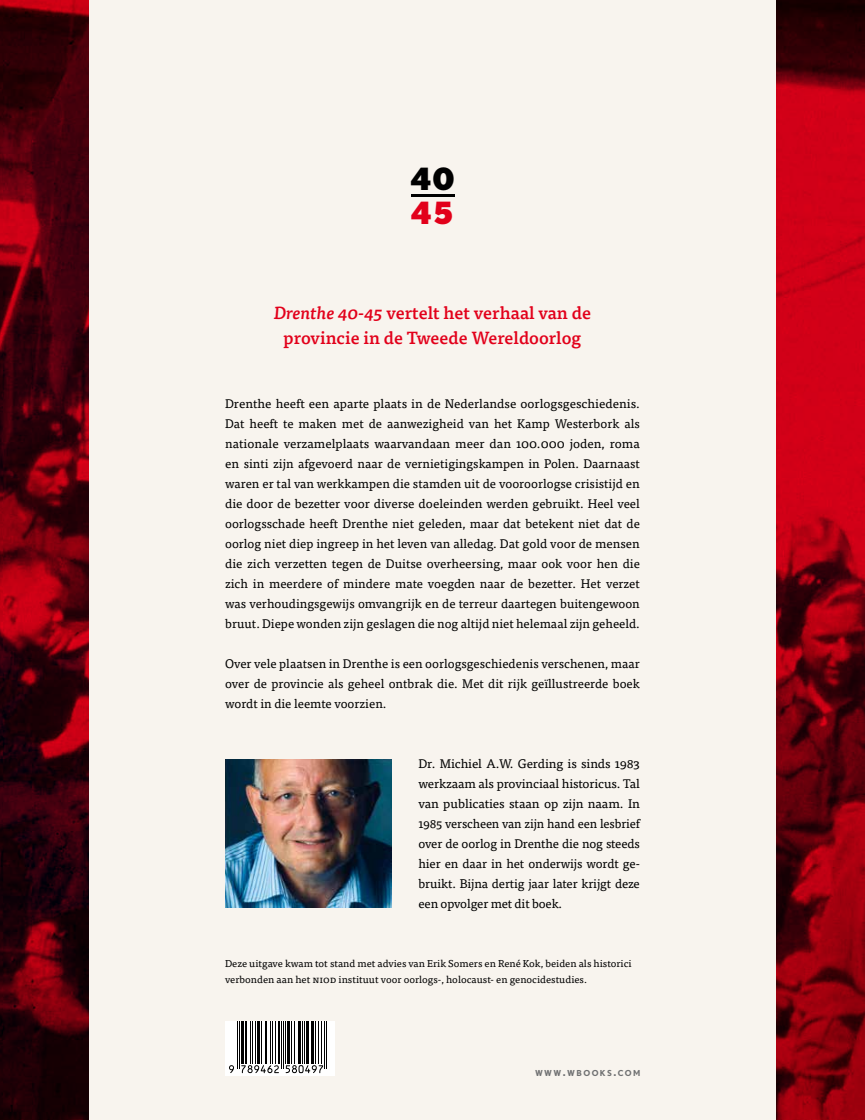
<style>
.page{position:relative;width:865px;height:1120px;background:#f8f4ee}
.page>*{position:absolute;margin:0;border:0;box-sizing:border-box;transform-origin:0 0}
.t1{font:900 30.62px "Nobel";color:#000}
.t2{font:900 30.62px "Nobel";color:#e2001a}
.t3{font:500 17.5px/25px "Tisa Pro";color:#e2001a;text-align:center}
.t4{font:12.5px/20px "Tisa Pro";color:#000;text-align:justify}
.t5{font:10px/16.2px "Tisa Pro";color:#000}
.t6{font:700 8.25px "Nobel";letter-spacing:.17em;color:#707172}
.s1{font-style:italic}
.s2{font-size:11.75px}
</style>
<div class="page">
<hr style="left:411px;top:194px;width:43px;height:3px;background:#000">
<img style="left:225px;top:760px;width:166px;height:147px">
<div style="left:225px;top:1021px;width:110px;height:54px;background:#fff"></div>
<svg style="left:229px;top:1065px;width:5px;height:8px"></svg>
<hr style="left:237px;top:1021px;width:1px;height:47px;background:#000">
<hr style="left:239px;top:1021px;width:1px;height:47px;background:#000">
<hr style="left:241px;top:1021px;width:3px;height:43px;background:#000">
<hr style="left:245px;top:1021px;width:2px;height:43px;background:#000">
<hr style="left:250px;top:1021px;width:1px;height:43px;background:#000">
<hr style="left:252px;top:1021px;width:1px;height:43px;background:#000">
<hr style="left:255px;top:1021px;width:1px;height:43px;background:#000">
<hr style="left:257px;top:1021px;width:3px;height:43px;background:#000">
<hr style="left:261px;top:1021px;width:1px;height:43px;background:#000">
<hr style="left:265px;top:1021px;width:2px;height:43px;background:#000">
<hr style="left:270px;top:1021px;width:1px;height:43px;background:#000">
<hr style="left:272px;top:1021px;width:1px;height:43px;background:#000">
<svg style="left:241px;top:1065px;width:38px;height:8px"></svg>
<hr style="left:275px;top:1021px;width:1px;height:43px;background:#000">
<hr style="left:278px;top:1021px;width:2px;height:43px;background:#000">
<hr style="left:281px;top:1021px;width:1px;height:47px;background:#000">
<hr style="left:283px;top:1021px;width:1px;height:47px;background:#000">
<hr style="left:284px;top:1021px;width:1px;height:43px;background:#000">
<hr style="left:287px;top:1021px;width:3px;height:43px;background:#000">
<hr style="left:291px;top:1021px;width:1px;height:43px;background:#000">
<hr style="left:294px;top:1021px;width:1px;height:43px;background:#000">
<hr style="left:298px;top:1021px;width:2px;height:43px;background:#000">
<hr style="left:302px;top:1021px;width:1px;height:43px;background:#000">
<hr style="left:304px;top:1021px;width:1px;height:43px;background:#000">
<hr style="left:306px;top:1021px;width:3px;height:43px;background:#000">
<hr style="left:311px;top:1021px;width:3px;height:43px;background:#000">
<hr style="left:315px;top:1021px;width:1px;height:43px;background:#000">
<svg style="left:286px;top:1065px;width:37px;height:8px"></svg>
<hr style="left:317px;top:1021px;width:1px;height:43px;background:#000">
<hr style="left:321px;top:1021px;width:1px;height:43px;background:#000">
<hr style="left:324px;top:1021px;width:1px;height:47px;background:#000">
<hr style="left:326px;top:1021px;width:1px;height:47px;background:#000">
<svg style="left:776px;top:0;width:89px;height:1120px;background:#95000f"></svg>
<svg style="left:0;top:0;width:89px;height:1120px;background:#48000a"></svg>
<h1 class="t1" style="left:411px;top:160px;width:45px">40</h1>
<h1 class="t2" style="left:411px;top:194px;width:43px">45</h1>
<h2 class="t3" style="left:274px;top:299px;width:319px"><span class="s1">Drenthe 40-45</span> vertelt het verhaal van de provincie in de Tweede Wereldoorlog</h2>
<p class="t4" style="left:225px;top:393px;width:416px">Drenthe heeft een aparte plaats in de Nederlandse oorlogsgeschiedenis.<br>Dat heeft te maken met de aanwezigheid van het Kamp Westerbork als nationale verzamelplaats waarvandaan meer dan 100.000 joden, roma en sinti zijn afgevoerd naar de vernietigingskampen in Polen. Daarnaast waren er tal van werkkampen die stamden uit de vooroorlogse crisistijd en die door de bezetter voor diverse doeleinden werden gebruikt. Heel veel oorlogsschade heeft Drenthe niet geleden, maar dat betekent niet dat de oorlog niet diep ingreep in het leven van alledag. Dat gold voor de mensen die zich verzetten tegen de Duitse overheersing, maar ook voor hen die zich in meerdere of mindere mate voegden naar de bezetter. Het verzet was verhoudingsgewijs omvangrijk en de terreur daartegen buitengewoon bruut. Diepe wonden zijn geslagen die nog altijd niet helemaal zijn geheeld.</p>
<p class="t4" style="left:225px;top:653px;width:416px">Over vele plaatsen in Drenthe is een oorlogsgeschiedenis verschenen, maar over de provincie als geheel ontbrak die. Met dit rijk geïllustreerde boek wordt in die leemte voorzien.</p>
<p class="t4" style="left:418px;top:753px;width:223px">Dr. Michiel A.W. Gerding is sinds 1983 werkzaam als provinciaal historicus. Tal van publicaties staan op zijn naam. In 1985 verscheen van zijn hand een lesbrief over de oorlog in Drenthe die nog steeds hier en daar in het onderwijs wordt ge&shy;bruikt. Bijna dertig jaar later krijgt deze een opvolger met dit boek.</p>
<p class="t5" style="left:225px;top:954px;width:408px">Deze uitgave kwam tot stand met advies van Erik Somers en René Kok, beiden als historici verbonden aan het NIOD instituut voor oorlogs-, holocaust- en genocidestudies.</p>
<p class="t6" style="left:535px;top:1068px;width:107px">WWW<span class="s2">.</span>WBOOKS<span class="s2">.</span>COM</p>
</div>
